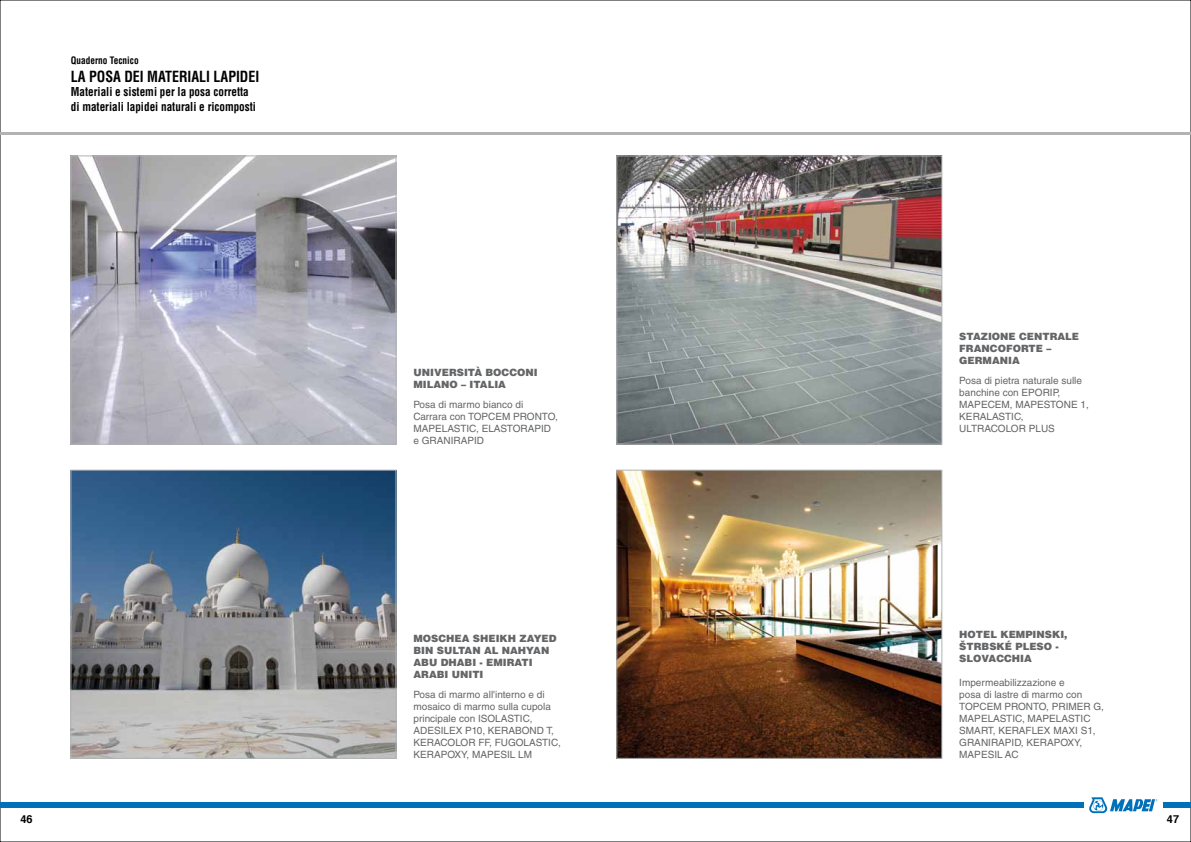
<style>
.page{position:relative;width:1191px;height:842px;background:#fff}
.page>*{position:absolute;margin:0;border:0;box-sizing:border-box;transform-origin:0 0}
.t1{font:700 condensed 15px "Helvetica LT Std";color:#000;scale:.93 1}
.t2{font:700 condensed 12px/14.4px "Helvetica LT Std";color:#000;scale:.93 1}
.t3{font:700 11px "Helvetica";color:#000}
.t4{font:10px/12px "Helvetica LT Std";color:#646567}
.t5{font:900 10px/12px "Helvetica LT Std";color:#646567}
.t6{font:700 condensed 10px "Helvetica LT Std";color:#000;scale:.93 1}
</style>
<div class="page">
<svg style="left:1089px;top:797px;width:68px;height:16px"></svg>
<div style="left:0;top:802px;width:1083px;height:6px;background:#0071b9"></div>
<div style="left:1163px;top:802px;width:28px;height:6px;background:#0071b9"></div>
<hr style="left:0;top:133px;width:1191px;height:2px;background:#b1b3b4">
<img style="left:618px;top:472px;width:322px;height:285px">
<div style="left:616px;top:470px;width:326px;height:289px;border:1px solid #b1b3b4"></div>
<img style="left:618px;top:157px;width:322px;height:286px">
<div style="left:616px;top:155px;width:326px;height:290px;border:1px solid #b1b3b4"></div>
<img style="left:72px;top:472px;width:322px;height:285px">
<div style="left:70px;top:470px;width:326px;height:289px;border:1px solid #b1b3b4"></div>
<img style="left:72px;top:157px;width:322px;height:286px">
<div style="left:70px;top:155px;width:326px;height:290px;border:1px solid #b1b3b4"></div>
<p class="t6" style="left:71px;top:54px;width:74px">Quaderno Tecnico</p>
<h1 class="t1" style="left:71px;top:67px;width:204px">LA POSA DEI MATERIALI LAPIDEI</h1>
<p class="t2" style="left:71px;top:85px;width:201px">Materiali e sistemi per la posa corretta di materiali lapidei naturali e ricomposti</p>
<p class="t3" style="left:20px;top:810px;width:14px">46</p>
<p class="t5" style="left:413px;top:366px;width:126px">UNIVERSITÀ BOCCONI<br>MILANO – ITALIA</p>
<p class="t4" style="left:413px;top:399px;width:111px">Posa di marmo bianco di<br>Carrara con TOP</p>
<p class="t4" style="left:488px;top:411px;width:15px">CEMPRONTO</p>
<p class="t4" style="left:555px;top:411px;width:4px">,</p>
<p class="t4" style="left:413px;top:423px;width:8px">MAPELAST</p>
<p class="t4" style="left:466px;top:423px;width:20px">IC, ELASTORAP</p>
<p class="t4" style="left:541px;top:423px;width:10px">ID</p>
<p class="t4" style="left:413px;top:435px;width:24px">e GRAN</p>
<p class="t4" style="left:451px;top:435px;width:11px">IRAP</p>
<p class="t4" style="left:474px;top:435px;width:10px">ID</p>
<p class="t5" style="left:413px;top:632px;width:115px">MOSCHEA SHEI KH ZAYED<br>BIN SULTAN</p>
<p class="t5" style="left:413px;top:644px;width:122px;text-indent:71px">AL NAHYAN<br>ABU DHABI - EMIRATI<br>ARA</p>
<p class="t5" style="left:437px;top:668px;width:30px">BI UNITI</p>
<p class="t4" style="left:413px;top:689px;width:139px">Posa di marmo all'interno e di mosaico di marmo sulla cupola principale con ISOLAST</p>
<p class="t4" style="left:520px;top:713px;width:14px">IC,</p>
<p class="t4" style="left:413px;top:725px;width:8px">ADES</p>
<p class="t4" style="left:441px;top:725px;width:62px">ILEX P10, KERABONDT</p>
<p class="t4" style="left:551px;top:725px;width:4px">,</p>
<p class="t4" style="left:413px;top:737px;width:15px">KERA</p>
<p class="t4" style="left:440px;top:737px;width:15px">COLORFF</p>
<p class="t4" style="left:489px;top:737px;width:35px">, FUGOLAST</p>
<p class="t4" style="left:548px;top:737px;width:14px">IC,</p>
<p class="t4" style="left:413px;top:749px;width:15px">KERAPO</p>
<p class="t4" style="left:454px;top:749px;width:22px">XY, MAPES</p>
<p class="t4" style="left:507px;top:749px;width:9px">ILLM</p>
<p class="t5" style="left:959px;top:330px;width:121px">STAZIONE CENTRALE<br>FRANCOFORTE –<br>GERMANIA</p>
<p class="t4" style="left:959px;top:375px;width:124px">Posa di pietra naturale sulle banchine con EPOR</p>
<p class="t4" style="left:1050px;top:387px;width:12px">IP,</p>
<p class="t4" style="left:959px;top:399px;width:8px">MAPE</p>
<p class="t4" style="left:987px;top:399px;width:32px">CEM, MAPESTONE</p>
<p class="t4" style="left:1080px;top:399px;width:10px">1,</p>
<p class="t4" style="left:959px;top:411px;width:14px">KERALAST</p>
<p class="t4" style="left:1011px;top:411px;width:14px">IC,</p>
<p class="t4" style="left:959px;top:423px;width:15px">ULTRA</p>
<p class="t4" style="left:990px;top:423px;width:15px">COLORPL</p>
<p class="t4" style="left:1041px;top:423px;width:14px">US</p>
<p class="t5" style="left:959px;top:628px;width:110px;text-indent:86px">SKI,<br>ŠTRBSKÉ PLESO -<br>SLOVACCHIA</p>
<p class="t4" style="left:959px;top:677px;width:124px">Impermeabilizzazione e posa di lastre di marmo con<br>TOP</p>
<p class="t5" style="left:959px;top:628px;width:17px">HOTE</p>
<p class="t5" style="left:990px;top:628px;width:43px">L KEMPIN</p>
<p class="t4" style="left:979px;top:701px;width:15px">CEMPRONTO</p>
<p class="t4" style="left:1046px;top:701px;width:29px">, PRIMER</p>
<p class="t4" style="left:1093px;top:701px;width:12px">G,</p>
<p class="t4" style="left:959px;top:713px;width:8px">MAPELAST</p>
<p class="t4" style="left:1012px;top:713px;width:20px">IC, MAPELAST</p>
<p class="t4" style="left:1080px;top:713px;width:11px">IC</p>
<p class="t4" style="left:959px;top:725px;width:8px">SMART</p>
<p class="t4" style="left:992px;top:725px;width:20px">, KERAFLE</p>
<p class="t4" style="left:1044px;top:725px;width:53px">X MAXI S1,</p>
<p class="t4" style="left:959px;top:737px;width:16px">GRAN</p>
<p class="t4" style="left:988px;top:737px;width:11px">IRAP</p>
<p class="t4" style="left:1011px;top:737px;width:30px">ID, KERAPO</p>
<p class="t4" style="left:1067px;top:737px;width:16px">XY,</p>
<p class="t4" style="left:959px;top:749px;width:8px">MAPES</p>
<p class="t4" style="left:994px;top:749px;width:26px">ILAC</p>
<p class="t3" style="left:1166px;top:810px;width:14px">47</p>
</div>
